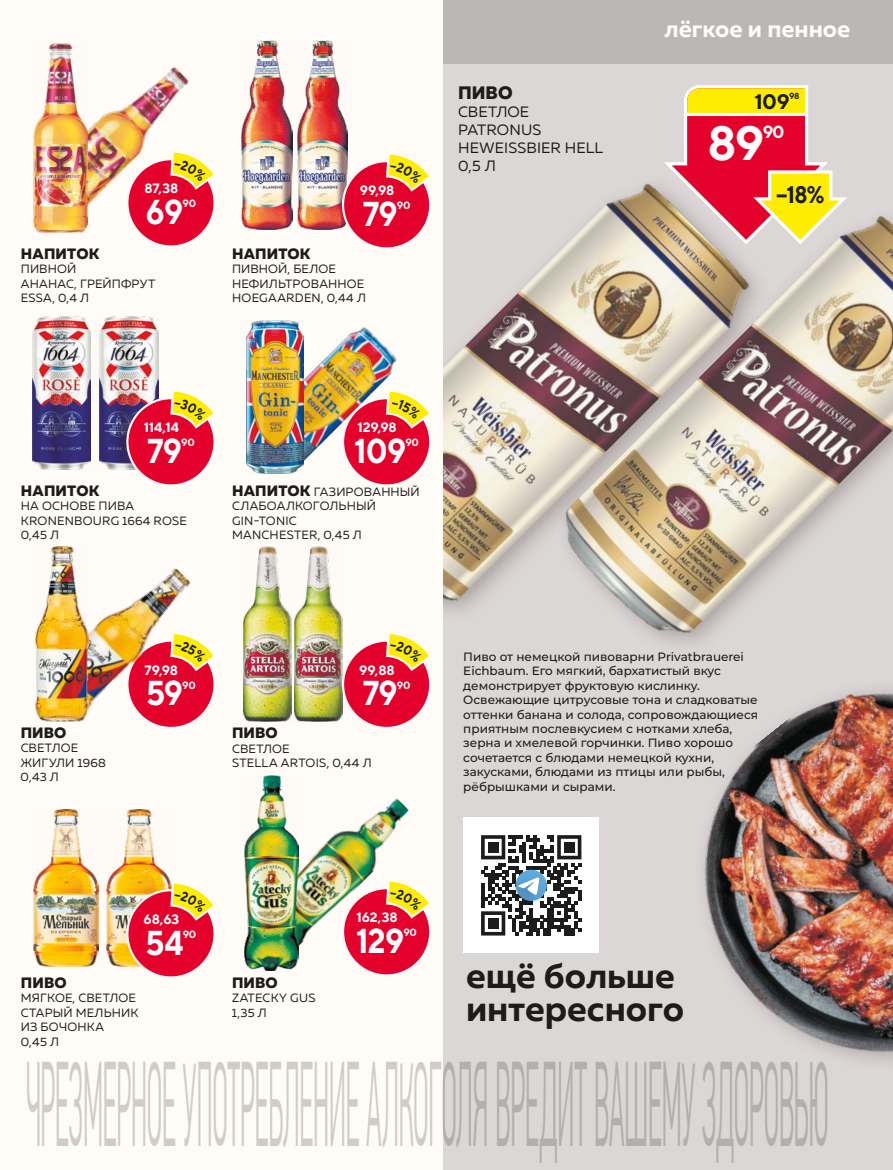
<style>
.page{position:relative;width:893px;height:1170px;background:#fff}
.page>*{position:absolute;margin:0;border:0;box-sizing:border-box;transform-origin:0 0}
.t1{font:300 119.7px "PF Din Text Cond Pro";letter-spacing:-.02em;color:#d0d0d0;scale:.26 1}
.t2{font:700 48px "TT Norms";color:#fff}
.t3{font:700 36px/33px "Muller";color:#1c1c1b}
.t4{font:700 34.5px "TT Norms";letter-spacing:-.025em;color:#fff;scale:.9 1}
.t5{font:700 24px "Muller";color:#fff}
.t6{font:700 24px "TT Norms";color:#1c1c1b;scale:.9 1}
.t7{font:700 21px "TT Norms";color:#1c1c1b}
.t8{font:800 18px "Muller";color:#1c1c1b}
.t9{font:700 17.55px "TT Norms";color:#fff}
.t10{font:800 15px "Muller";letter-spacing:.01em;color:#1c1c1b}
.t11{font:15px/18px "Muller";letter-spacing:.01em;color:#1c1c1b}
.t12{font:700 13.5px "TT Norms";letter-spacing:-.01em;color:#fff}
.t13{font:500 12px/14.4px "Montserrat";color:#1c1c1b}
.t14{font:12px/14.4px "Muller";letter-spacing:.015em;color:#1c1c1b}
.t15{font:700 10.5px "TT Norms";letter-spacing:-.025em;color:#fff}
.t16{font:700 8.7px "TT Norms";color:#1c1c1b}
.s1{font-weight:800;font-size:15px}
</style>
<div class="page">
<div style="left:442px;top:0;width:451px;height:1169px;background:#dbd7d6"></div>
<div style="left:442px;top:0;width:451px;height:64px;background:#bab7b5"></div>
<svg style="left:664px;top:85px;width:183px;height:118px"></svg>
<hr style="left:686px;top:113px;width:120px;height:3px;background:#fff">
<img style="left:442px;top:170px;width:322px;height:452px">
<img style="left:546px;top:203px;width:347px;height:432px">
<div style="left:0;top:0;width:442px;height:1169px;background:#fffbf7"></div>
<div style="left:127px;top:640px;width:88px;height:87px;background:#e4022d;border-radius:50%"></div>
<div style="left:464px;top:817px;width:135px;height:135px;background:#fff"></div>
<svg style="left:481px;top:835px;width:100px;height:100px"></svg>
<img style="left:87px;top:67px;width:102px;height:156px">
<div style="left:127px;top:159px;width:88px;height:87px;background:#e4022d;border-radius:50%"></div>
<div style="left:126px;top:158px;width:90px;height:89px;border:2px solid #fff;border-radius:50%"></div>
<img style="left:33px;top:43px;width:54px;height:189px">
<img style="left:242px;top:41px;width:51px;height:188px">
<img style="left:297px;top:41px;width:51px;height:188px">
<img style="left:32px;top:316px;width:59px;height:153px">
<img style="left:100px;top:316px;width:58px;height:153px">
<div style="left:127px;top:398px;width:88px;height:87px;background:#e4022d;border-radius:50%"></div>
<div style="left:126px;top:397px;width:90px;height:89px;border:2px solid #fff;border-radius:50%"></div>
<img style="left:304px;top:327px;width:93px;height:134px">
<img style="left:246px;top:320px;width:58px;height:153px">
<img style="left:89px;top:568px;width:102px;height:150px">
<img style="left:36px;top:546px;width:53px;height:175px">
<img style="left:243px;top:546px;width:48px;height:175px">
<img style="left:295px;top:546px;width:48px;height:175px">
<img style="left:298px;top:798px;width:111px;height:162px">
<img style="left:245px;top:775px;width:53px;height:195px">
<img style="left:33px;top:809px;width:65px;height:157px">
<img style="left:106px;top:809px;width:64px;height:157px">
<div style="left:127px;top:890px;width:88px;height:87px;background:#e4022d;border-radius:50%"></div>
<div style="left:126px;top:889px;width:90px;height:89px;border:2px solid #fff;border-radius:50%"></div>
<img style="left:652px;top:635px;width:241px;height:427px">
<div style="left:343px;top:398px;width:87px;height:87px;background:#e4022d;border-radius:50%"></div>
<div style="left:343px;top:888px;width:87px;height:87px;background:#e4022d;border-radius:50%"></div>
<div style="left:343px;top:161px;width:87px;height:87px;background:#e4022d;border-radius:50%"></div>
<div style="left:343px;top:640px;width:87px;height:87px;background:#e4022d;border-radius:50%"></div>
<div style="left:342px;top:639px;width:89px;height:90px;border:2px solid #fff;border-radius:50%"></div>
<svg style="left:169px;top:630px;width:46px;height:94px"></svg>
<svg style="left:169px;top:149px;width:47px;height:94px"></svg>
<svg style="left:169px;top:391px;width:47px;height:90px"></svg>
<svg style="left:169px;top:880px;width:47px;height:93px"></svg>
<svg style="left:385px;top:388px;width:45px;height:93px"></svg>
<svg style="left:385px;top:878px;width:45px;height:93px"></svg>
<svg style="left:385px;top:154px;width:45px;height:91px"></svg>
<svg style="left:385px;top:634px;width:46px;height:90px"></svg>
<h3 class="t5" style="left:665px;top:14px;width:187px">лёгкое и пенное</h3>
<p class="t12" style="left:144px;top:180px;width:36px">87,38</p>
<h3 class="t4" style="left:146px;top:190px;width:43px">69</h3>
<p class="t15" style="left:182px;top:197px;width:15px">90</p>
<p class="t12" style="left:360px;top:182px;width:36px">99,98</p>
<h3 class="t4" style="left:363px;top:192px;width:40px">79</h3>
<p class="t15" style="left:397px;top:199px;width:15px">90</p>
<h3 class="t8" style="left:458px;top:81px;width:56px">ПИВО</h3>
<p class="t11" style="left:458px;top:103px;width:147px">СВЕТЛОЕ<br>PATRONUS<br>HEWEISSBIER HELL<br>0,5 Л</p>
<h3 class="t7" style="left:754px;top:88px;width:37px">109</h3>
<p class="t16" style="left:789px;top:91px;width:12px">98</p>
<h2 class="t2" style="left:707px;top:113px;width:58px">89</h2>
<h3 class="t9" style="left:763px;top:121px;width:23px">90</h3>
<h3 class="t6" style="left:776px;top:179px;width:55px">−18%</h3>
<p class="t10" style="left:21px;top:244px;width:80px">НАПИТОК</p>
<p class="t14" style="left:21px;top:262px;width:136px">ПИВНОЙ<br>АНАНАС, ГРЕЙПФРУТ<br>ESSA, 0,4 Л</p>
<p class="t10" style="left:232px;top:244px;width:80px">НАПИТОК</p>
<p class="t14" style="left:232px;top:262px;width:136px">ПИВНОЙ, БЕЛОЕ<br>НЕФИЛЬТРОВАННОЕ<br>HOEGAARDEN, 0,44 Л</p>
<p class="t12" style="left:144px;top:419px;width:37px">114,14</p>
<p class="t12" style="left:357px;top:419px;width:41px">129,98</p>
<h3 class="t4" style="left:147px;top:429px;width:40px">79</h3>
<p class="t15" style="left:181px;top:436px;width:15px">90</p>
<h3 class="t4" style="left:354px;top:429px;width:59px">109</h3>
<p class="t15" style="left:405px;top:436px;width:15px">90</p>
<p class="t10" style="left:21px;top:481px;width:80px">НАПИТОК</p>
<p class="t14" style="left:21px;top:499px;width:168px">НА ОСНОВЕ ПИВА<br>KRONENBOURG 1664 ROSE<br>0,45 Л</p>
<p class="t14" style="left:232px;top:484px;width:189px"><span class="s1">НАПИТОК</span> ГАЗИРОВАННЫЙ<br>СЛАБОАЛКОГОЛЬНЫЙ<br>GIN-TONIC<br>MANCHESTER, 0,45 Л</p>
<p class="t10" style="left:21px;top:723px;width:47px">ПИВО</p>
<p class="t14" style="left:21px;top:740px;width:87px">СВЕТЛОЕ<br>ЖИГУЛИ 1968<br>0,43 Л</p>
<p class="t12" style="left:145px;top:661px;width:35px">79,98</p>
<h3 class="t4" style="left:146px;top:671px;width:43px">59</h3>
<p class="t15" style="left:182px;top:678px;width:15px">90</p>
<p class="t12" style="left:359px;top:661px;width:37px">99,88</p>
<h3 class="t4" style="left:363px;top:671px;width:40px">79</h3>
<p class="t15" style="left:397px;top:678px;width:15px">90</p>
<p class="t10" style="left:232px;top:723px;width:47px">ПИВО</p>
<p class="t14" style="left:232px;top:741px;width:141px">СВЕТЛОЕ<br>STELLA ARTOIS, 0,44 Л</p>
<p class="t13" style="left:463px;top:649px;width:296px">Пиво от немецкой пивоварни Privatbrauerei Eichbaum. Его мягкий, бархатистый вкус демонстрирует фруктовую кислинку.<br>Освежающие цитрусовые тона и сладковатые оттенки банана и солода, сопровождающиеся приятным послевкусием с нотками хлеба, зерна и хмелевой горчинки. Пиво хорошо сочетается с блюдами немецкой кухни, закусками, блюдами из птицы или рыбы, рёбрышками и сырами.</p>
<p class="t12" style="left:144px;top:910px;width:37px">68,63</p>
<p class="t12" style="left:356px;top:908px;width:43px">162,38</p>
<h3 class="t4" style="left:146px;top:920px;width:44px">54</h3>
<p class="t15" style="left:183px;top:928px;width:15px">90</p>
<h3 class="t4" style="left:356px;top:918px;width:55px">129</h3>
<p class="t15" style="left:403px;top:926px;width:15px">90</p>
<p class="t10" style="left:21px;top:973px;width:47px">ПИВО</p>
<p class="t14" style="left:21px;top:990px;width:119px">МЯГКОЕ, СВЕТЛОЕ<br>СТАРЫЙ МЕЛЬНИК<br>ИЗ БОЧОНКА<br>0,45 Л</p>
<p class="t10" style="left:232px;top:973px;width:47px">ПИВО</p>
<p class="t14" style="left:232px;top:990px;width:85px">ZATECKY GUS<br>1,35 Л</p>
<h3 class="t3" style="left:466px;top:958px;width:220px">ещё больше интересного</h3>
<h1 class="t1" style="left:25px;top:1036px;width:3093px">ЧРЕЗМЕРНОЕ УПОТРЕБЛЕНИЕ АЛКОГОЛЯ ВРЕДИТ ВАШЕМУ ЗДОРОВЬЮ</h1>
</div>
